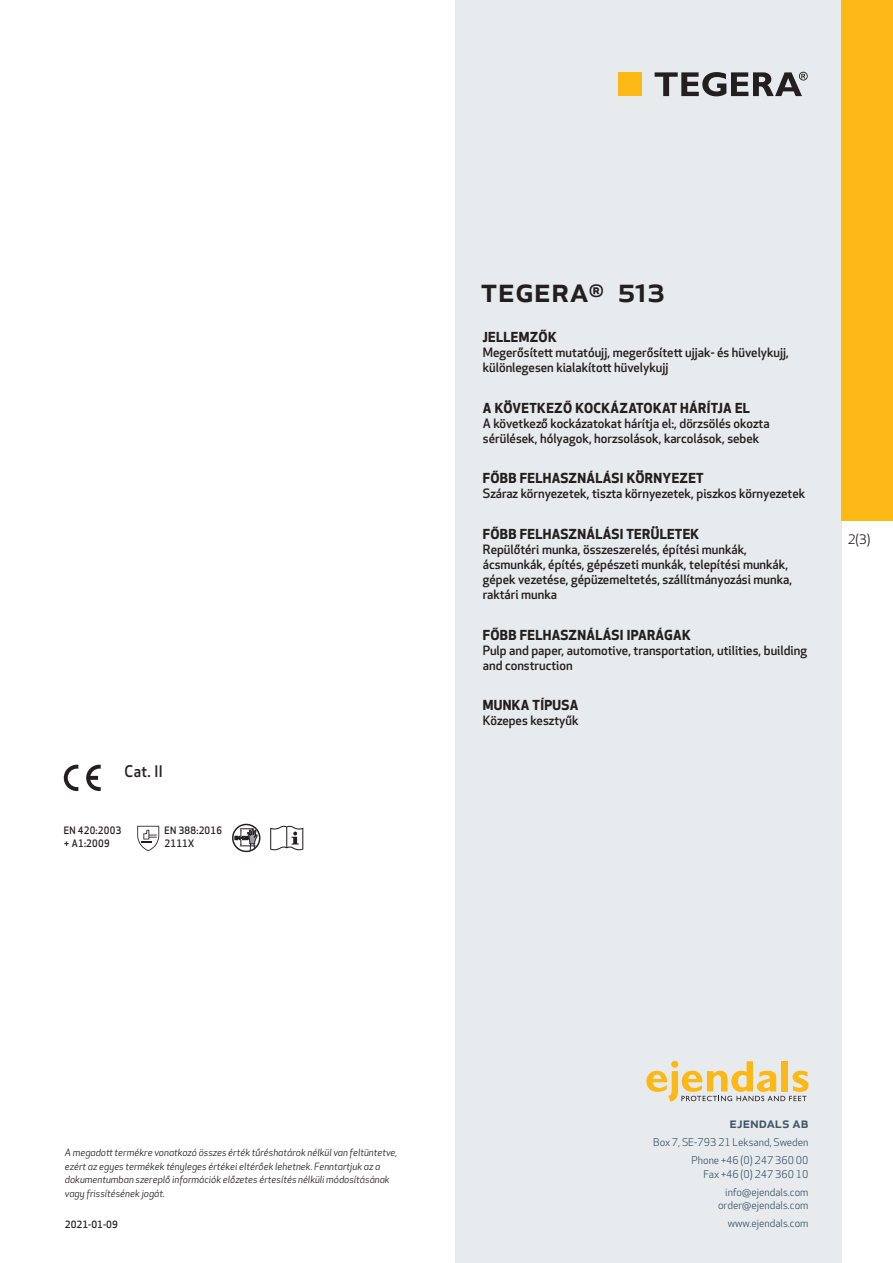
<style>
.page{position:relative;width:893px;height:1263px;background:#fff}
.page>*{position:absolute;margin:0;border:0;box-sizing:border-box;transform-origin:0 0}
.prodname{font:500 34.5px "Apex New";color:#231f20}
.Artikel{font:500 15.6px "Apex New";color:#231f20;scale:.95 1}
.t1{font:500 15px "Apex New";color:#405968}
.Funktion_body{font:700 13.5px "Apex New";letter-spacing:.025em;color:#231f20}
.t2{font:12.75px "Apex New";color:#231f20}
.Funktion_body-2{font:500 12.6px/15px "Apex New";color:#231f20}
.t3{font:10.5px/18px "Apex New";color:#405968;text-align:right}
.Artikel-2{font:500 10.05px/13.5px "Apex New";letter-spacing:.025em;color:#231f20;scale:.95 1}
.t4{font:italic 9.75px/13.5px "Apex New";color:#231f20}
.Sidfot_datum{font:500 9.75px "Apex New";color:#231f20}
</style>
<div class="page">
<div style="left:455px;top:0;width:387px;height:1263px;background:#e8ebee"></div>
<svg style="left:646px;top:1061px;width:162px;height:40px"></svg>
<div style="left:842px;top:0;width:51px;height:520px;background:#fcb814"></div>
<div style="left:618px;top:72px;width:24px;height:24px;background:#fcb814"></div>
<svg style="left:655px;top:72px;width:153px;height:24px"></svg>
<svg style="left:86px;top:765px;width:15px;height:26px"></svg>
<svg style="left:64px;top:765px;width:14px;height:26px"></svg>
<svg style="left:137px;top:826px;width:22px;height:25px"></svg>
<svg style="left:235px;top:824px;width:22px;height:26px"></svg>
<div style="left:232px;top:824px;width:28px;height:28px;border:1px solid #231f20;border-radius:50%"></div>
<svg style="left:270px;top:826px;width:33px;height:24px"></svg>
<p class="Artikel" style="left:125px;top:761px;width:42px">Cat. II</p>
<p class="Artikel-2" style="left:64px;top:823px;width:62px">EN 420:2003 + A1:2009</p>
<p class="Artikel-2" style="left:165px;top:823px;width:62px">EN 388:2016<br>2111X</p>
<p class="prodname" style="left:480px;top:266px;width:186px">TEGERA<sup>®</sup> 513</p>
<p class="Funktion_body" style="left:483px;top:327px;width:75px">JELLEMZŐK</p>
<p class="Funktion_body-2" style="left:483px;top:345px;width:308px">Megerősített mutatóujj, megerősített ujjak- és hüvelykujj, különlegesen kialakított hüvelykujj</p>
<p class="Funktion_body" style="left:483px;top:398px;width:269px">A KÖVETKEZŐ KOCKÁZATOKAT HÁRÍTJA EL</p>
<p class="Funktion_body-2" style="left:483px;top:415px;width:288px">A következő kockázatokat hárítja el:, dörzsölés okozta sérülések, hólyagok, horzsolások, karcolások, sebek</p>
<p class="Funktion_body" style="left:483px;top:468px;width:222px">FŐBB FELHASZNÁLÁSI KÖRNYEZET</p>
<p class="Funktion_body-2" style="left:483px;top:486px;width:324px">Száraz környezetek, tiszta környezetek, piszkos környezetek</p>
<p class="Funktion_body" style="left:483px;top:524px;width:218px">FŐBB FELHASZNÁLÁSI TERÜLETEK</p>
<p class="Funktion_body-2" style="left:483px;top:541px;width:311px">Repülőtéri munka, összeszerelés, építési munkák, ácsmunkák, építés, gépészeti munkák, telepítési munkák, gépek vezetése, gépüzemeltetés, szállítmányozási munka, raktári munka</p>
<p class="Funktion_body" style="left:483px;top:625px;width:209px">FŐBB FELHASZNÁLÁSI IPARÁGAK</p>
<p class="Funktion_body-2" style="left:483px;top:642px;width:326px">Pulp and paper, automotive, transportation, utilities, building and construction</p>
<p class="Funktion_body" style="left:483px;top:695px;width:97px">MUNKA TÍPUSA</p>
<p class="Funktion_body-2" style="left:483px;top:713px;width:97px">Közepes kesztyűk</p>
<p class="t2" style="left:848px;top:531px;width:24px">2(3)</p>
<p class="t4" style="left:65px;top:1146px;width:334px">A megadott termékre vonatkozó összes érték tűréshatárok nélkül van feltüntetve, ezért az egyes termékek tényleges értékei eltérőek lehetnek. Fenntartjuk az a dokumentumban szereplő információk előzetes értesítés nélküli módosításának vagy frissítésének jogát.</p>
<p class="Sidfot_datum" style="left:65px;top:1218px;width:54px">2021-01-09</p>
<p class="t1" style="left:729px;top:1113px;width:80px">ejendals ab</p>
<p class="t3" style="left:653px;top:1133px;width:157px">Box 7, SE-793 21 Leksand, Sweden<br>Phone +46 (0) 247 360 00</p>
<p class="t3" style="left:703px;top:1165px;width:107px">Fax +46 (0) 247 360 10 info@ejendals.com</p>
<p class="t3" style="left:718px;top:1196px;width:92px">order@ejendals.com</p>
<p class="t3" style="left:728px;top:1215px;width:82px">www.ejendals.com</p>
</div>
